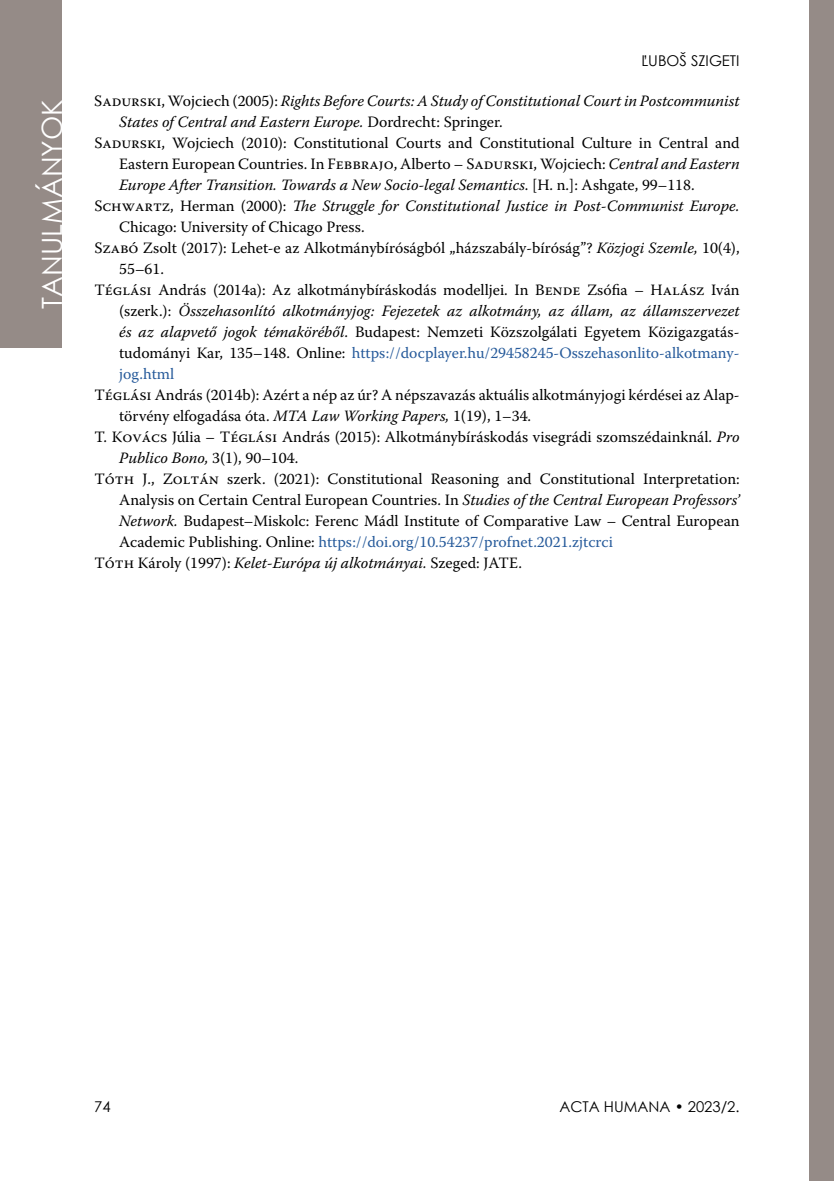
<style>
.page{position:relative;width:834px;height:1181px;background:#fff}
.page>*{position:absolute;margin:0;border:0;box-sizing:border-box;transform-origin:0 0}
.t1{font:28px "Century Gothic";color:#fff}
.t2{font:15.75px "Warnock Pro";color:#000}
.t3{font:italic 15.75px "Warnock Pro";color:#000}
.t4{font:15.75px "Warnock Pro";color:#275b9b}
.t5{font:14.88px "Century Gothic";color:#000}
.s1{font-style:normal}
.s2{font-style:italic}
.s3{color:#000}
</style>
<div class="page">
<div style="left:0;top:0;width:62px;height:347px;background:#958b87"></div>
<div style="left:809px;top:0;width:24px;height:1181px;background:#958b87"></div>
<p class="t5" style="left:641px;top:50px;width:18px">ĽUBO</p>
<p class="t5" style="left:679px;top:50px;width:27px">Š SZIGETI</p>
<h1 class="t1" style="left:32px;top:308px;width:211px;rotate:-90deg">TANULMÁNYOK</h1>
<p class="t3" style="left:94px;top:91px;width:646px"><span class="s1">Sadurski, Wojciech (2005):</span> Rights Before Courts: A Study of Constitutional Court in Postcommunist</p>
<p class="t3" style="left:119px;top:112px;width:383px">States of Central and Eastern Europe. <span class="s1">Dordrecht: Springer.</span></p>
<p class="t2" style="left:94px;top:133px;width:646px">Sadurski, Wojciech (2010): Constitutional Courts and Constitutional Culture in Central and</p>
<p class="t2" style="left:119px;top:154px;width:622px">Eastern European Countries. In Febbrajo, Alberto – Sadurski, Wojciech: <span class="s2">Central and Eastern</span></p>
<p class="t3" style="left:119px;top:175px;width:575px">Europe After Transition. Towards a New Socio-legal Semantics<span class="s1">. [H. n.]: Ashgate, 99–118.</span></p>
<p class="t3" style="left:94px;top:196px;width:646px"><span class="s1">Schwartz, Herman (2000):</span> The Struggle for Constitutional Justice in Post-Communist Europe.</p>
<p class="t2" style="left:119px;top:217px;width:245px">Chicago: University of Chicago Press.</p>
<p class="t2" style="left:94px;top:238px;width:646px">Szabó Zsolt (2017): Lehet-e az Alkotmánybíróságból „házszabály-bíróság”? <span class="s2">Közjogi Szemle,</span> 10(4),</p>
<p class="t2" style="left:119px;top:259px;width:45px">55–61.</p>
<p class="t2" style="left:94px;top:280px;width:646px">Téglási András (2014a): Az alkotmánybíráskodás modelljei. In Bende Zsófia – Halász Iván</p>
<p class="t3" style="left:119px;top:301px;width:622px"><span class="s1">(szerk.):</span> Összehasonlító alkotmányjog: Fejezetek az alkotmány, az állam, az államszervezet</p>
<p class="t2" style="left:119px;top:322px;width:622px"><span class="s2">és az alapvető jogok témaköréből</span>. Budapest: Nemzeti Közszolgálati Egyetem Közigazgatás-</p>
<p class="t4" style="left:119px;top:343px;width:622px"><span class="s3">tudományi Kar, 135–148. Online:</span> https://docplayer.hu/29458245-Osszehasonlito-alkotmany-</p>
<p class="t4" style="left:119px;top:364px;width:57px">jog.html</p>
<p class="t2" style="left:94px;top:385px;width:646px">Téglási András (2014b): Azért a nép az úr? A népszavazás aktuális alkotmányjogi kérdései az Alap-</p>
<p class="t2" style="left:119px;top:406px;width:412px">törvény elfogadása óta. <span class="s2">MTA Law Working Papers,</span> 1(19), 1–34.</p>
<p class="t2" style="left:94px;top:427px;width:646px">T. Kovács Júlia – Téglási András (2015): Alkotmánybíráskodás visegrádi szomszédainknál. <span class="s2">Pro</span></p>
<p class="t3" style="left:119px;top:448px;width:179px">Publico Bono, <span class="s1">3(1), 90–104.</span></p>
<p class="t2" style="left:94px;top:469px;width:646px">Tóth J., Zoltán szerk. (2021): Constitutional Reasoning and Constitutional Interpretation:</p>
<p class="t2" style="left:119px;top:490px;width:622px">Analysis on Certain Central European Countries. In <span class="s2">Studies of the Central European Professors’</span></p>
<p class="t2" style="left:119px;top:511px;width:622px"><span class="s2">Network.</span> Budapest–Miskolc: Ferenc Mádl Institute of Comparative Law – Central European</p>
<p class="t4" style="left:119px;top:532px;width:495px"><span class="s3">Academic Publishing. Online:</span> https://doi.org/10.54237/profnet.2021.zjtcrci</p>
<p class="t2" style="left:94px;top:553px;width:427px">Tóth Károly (1997): <span class="s2">Kelet-Európa új alkotmányai.</span> Szeged: JATE.</p>
<p class="t5" style="left:94px;top:1095px;width:18px">74</p>
<p class="t5" style="left:559px;top:1095px;width:182px">ACTA HUMANA • 2023/2.</p>
</div>
